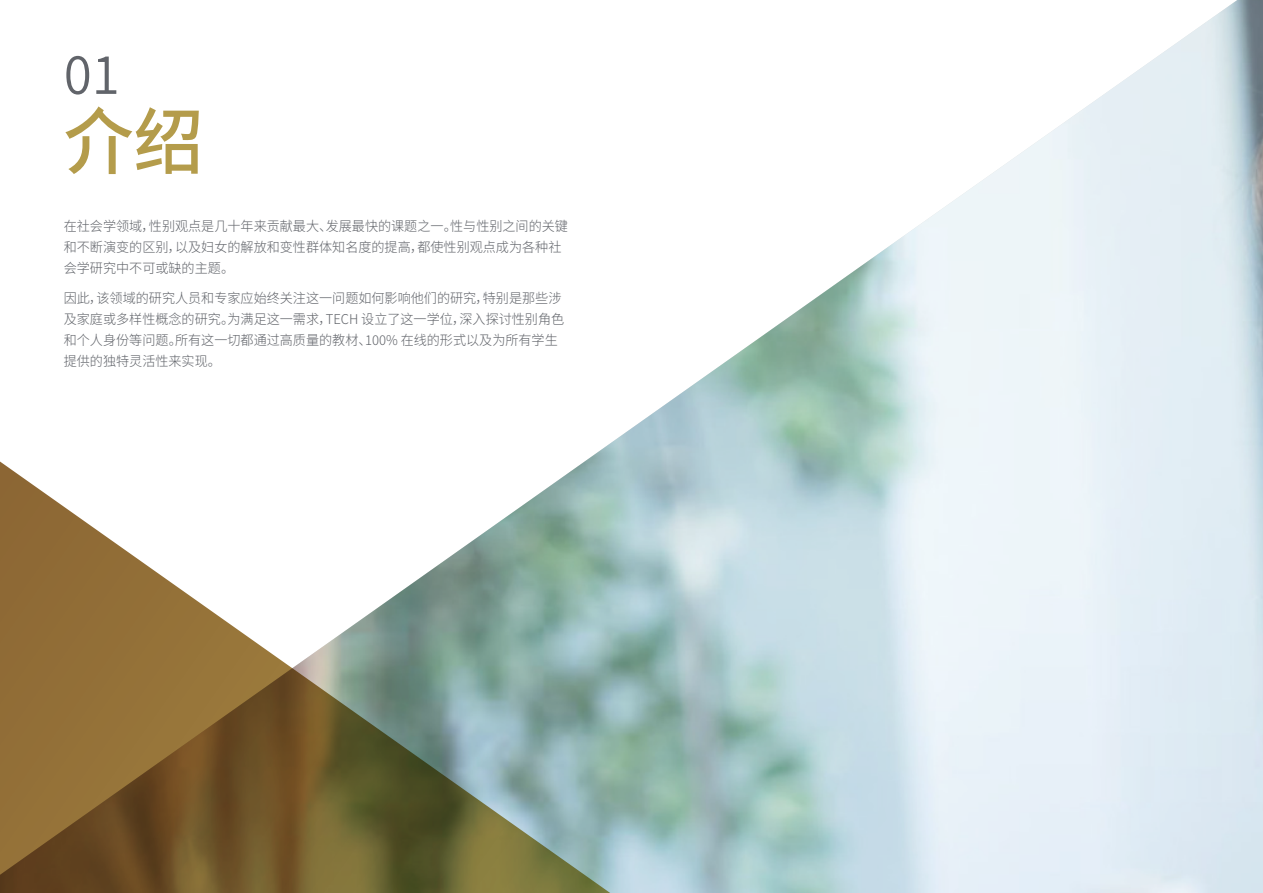
<style>
.page{position:relative;width:1263px;height:893px;background:#fff}
.page>*{position:absolute;margin:0;border:0;box-sizing:border-box;transform-origin:0 0}
.t1{font:500 72px "Source Han Sans CN";color:#b49c4b}
.t2{font:52.5px "Source Han Sans CN";color:#61646a}
.t3{font:300 13.5px/21px "Source Han Sans CN";color:#61646a}
</style>
<div class="page">
<img style="left:607px;top:0;width:656px;height:893px">
<svg style="left:0;top:446px;width:640px;height:447px"></svg>
<h2 class="t2" style="left:64px;top:45px;width:57px">01</h2>
<h1 class="t1" style="left:64px;top:101px;width:141px">介绍</h1>
<p class="t3" style="left:64px;top:216px;width:506px">在社会学领域，性别观点是几十年来贡献最大、发展最快的课题之一。性与性别之间的关键和不断演变的区别，以及妇女的解放和变性群体知名度的提高，都使性别观点成为各种社会学研究中不可或缺的主题。</p>
<p class="t3" style="left:64px;top:288px;width:502px">因此，该领域的研究人员和专家应始终关注这一问题如何影响他们的研究，特别是那些涉及家庭或多样性概念的研究。为满足这一需求，TECH 设立了这一学位，深入探讨性别角色和个人身份等问题。所有这一切都通过高质量的教材、100% 在线的形式以及为所有学生提供的独特灵活性来实现。</p>
</div>
